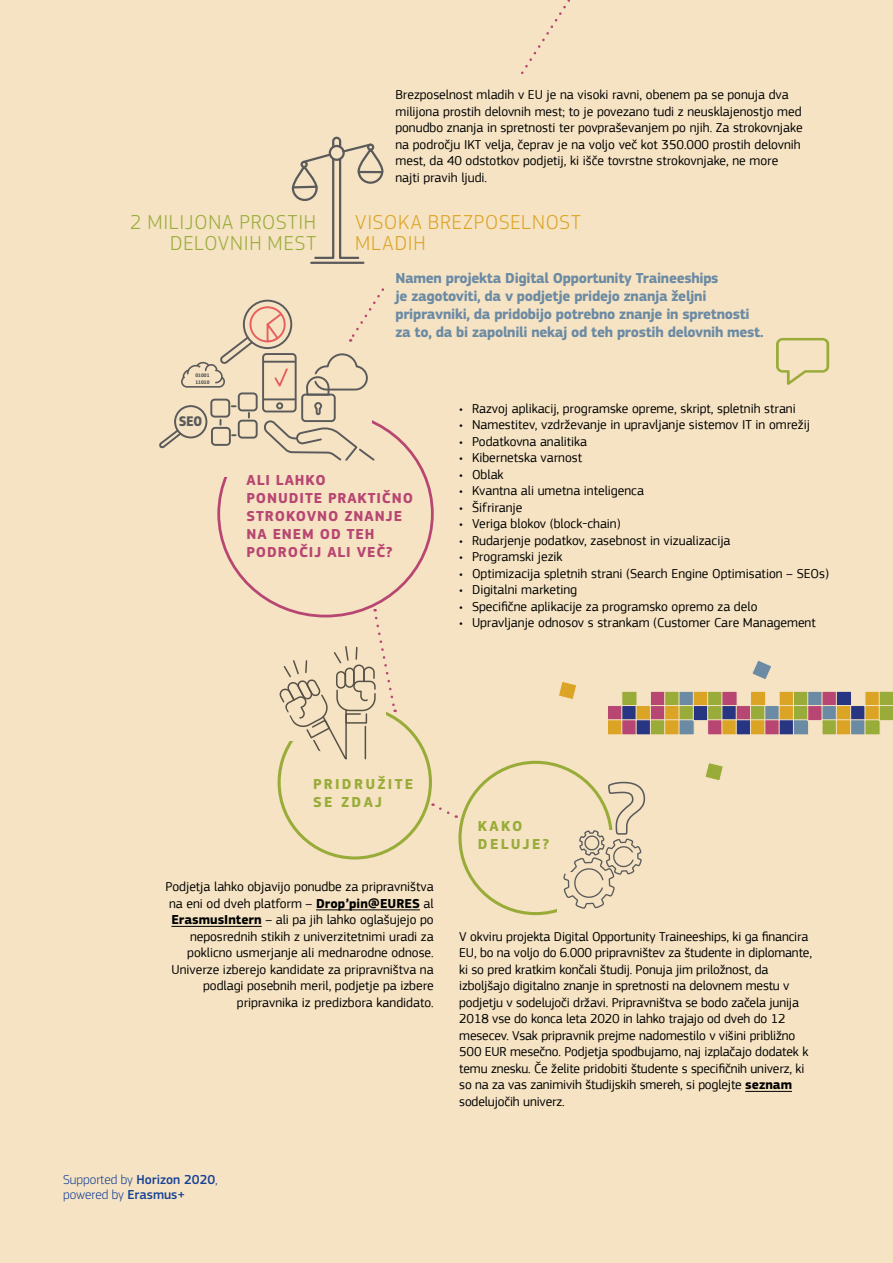
<style>
.page{position:relative;width:893px;height:1263px;background:#f5e3c3}
.page>*{position:absolute;margin:0;border:0;box-sizing:border-box;transform-origin:0 0}
.t1{font:300 21px/21px "EC Square Sans Pro";letter-spacing:.035em;color:#99ac39;text-align:right}
.t2{font:300 21px/21px "EC Square Sans Pro";letter-spacing:.04em;color:#dca425}
.t3{font:700 15px/18px "EC Square Sans Pro";letter-spacing:-.02em;color:#6b8aa4}
.t4{font:700 15px/18px "EC Square Sans Pro";letter-spacing:.06em;color:#b84672}
.t5{font:700 15px/18px "EC Square Sans Pro";letter-spacing:.15em;color:#99ac39}
.t6{font:700 14.55px "EC Square Sans Cond Pro";color:#5a5a5b}
.t7{font:13.5px/16.5px "EC Square Sans Pro";color:#000}
.t8{font:300 13.5px/15px "EC Square Sans Pro";color:#164194}
.t9{font:700 5.4px/6.4px "EC Square Sans Cond Pro";color:#5a5a5b}
.s1{font-weight:700}
.s2{font-weight:500}
</style>
<div class="page">
<div style="left:607px;top:705px;width:16px;height:16px;background:#b84672;border:1px solid #f5e3c3"></div>
<div style="left:607px;top:719px;width:16px;height:16px;background:#dca425;border:1px solid #f5e3c3"></div>
<div style="left:621px;top:691px;width:16px;height:16px;background:#99ac39;border:1px solid #f5e3c3"></div>
<div style="left:621px;top:705px;width:16px;height:16px;background:#283583;border:1px solid #f5e3c3"></div>
<div style="left:621px;top:719px;width:16px;height:16px;background:#b84672;border:1px solid #f5e3c3"></div>
<div style="left:636px;top:705px;width:16px;height:16px;background:#dca425;border:1px solid #f5e3c3"></div>
<div style="left:636px;top:719px;width:16px;height:16px;background:#283583;border:1px solid #f5e3c3"></div>
<div style="left:650px;top:691px;width:16px;height:16px;background:#b84672;border:1px solid #f5e3c3"></div>
<div style="left:650px;top:705px;width:16px;height:16px;background:#b84672;border:1px solid #f5e3c3"></div>
<div style="left:650px;top:719px;width:16px;height:16px;background:#99ac39;border:1px solid #f5e3c3"></div>
<div style="left:664px;top:691px;width:16px;height:16px;background:#99ac39;border:1px solid #f5e3c3"></div>
<div style="left:664px;top:705px;width:16px;height:16px;background:#dca425;border:1px solid #f5e3c3"></div>
<div style="left:664px;top:719px;width:16px;height:16px;background:#dca425;border:1px solid #f5e3c3"></div>
<div style="left:679px;top:691px;width:16px;height:16px;background:#6b8aa4;border:1px solid #f5e3c3"></div>
<div style="left:679px;top:705px;width:16px;height:16px;background:#99ac39;border:1px solid #f5e3c3"></div>
<div style="left:679px;top:719px;width:16px;height:16px;background:#6b8aa4;border:1px solid #f5e3c3"></div>
<div style="left:693px;top:691px;width:16px;height:16px;background:#dca425;border:1px solid #f5e3c3"></div>
<div style="left:693px;top:705px;width:16px;height:16px;background:#283583;border:1px solid #f5e3c3"></div>
<div style="left:707px;top:691px;width:16px;height:16px;background:#99ac39;border:1px solid #f5e3c3"></div>
<div style="left:707px;top:705px;width:16px;height:16px;background:#99ac39;border:1px solid #f5e3c3"></div>
<div style="left:707px;top:719px;width:16px;height:16px;background:#b84672;border:1px solid #f5e3c3"></div>
<div style="left:721px;top:691px;width:16px;height:16px;background:#b84672;border:1px solid #f5e3c3"></div>
<div style="left:721px;top:705px;width:16px;height:16px;background:#283583;border:1px solid #f5e3c3"></div>
<div style="left:721px;top:719px;width:16px;height:16px;background:#dca425;border:1px solid #f5e3c3"></div>
<svg style="left:752px;top:661px;width:19px;height:18px"></svg>
<div style="left:736px;top:705px;width:16px;height:16px;background:#b84672;border:1px solid #f5e3c3"></div>
<div style="left:736px;top:719px;width:16px;height:16px;background:#283583;border:1px solid #f5e3c3"></div>
<div style="left:750px;top:691px;width:16px;height:16px;background:#dca425;border:1px solid #f5e3c3"></div>
<div style="left:750px;top:705px;width:16px;height:16px;background:#99ac39;border:1px solid #f5e3c3"></div>
<div style="left:750px;top:719px;width:16px;height:16px;background:#dca425;border:1px solid #f5e3c3"></div>
<div style="left:764px;top:705px;width:16px;height:16px;background:#6b8aa4;border:1px solid #f5e3c3"></div>
<div style="left:764px;top:719px;width:16px;height:16px;background:#b84672;border:1px solid #f5e3c3"></div>
<svg style="left:559px;top:682px;width:17px;height:17px"></svg>
<div style="left:779px;top:691px;width:16px;height:16px;background:#dca425;border:1px solid #f5e3c3"></div>
<div style="left:779px;top:705px;width:16px;height:16px;background:#dca425;border:1px solid #f5e3c3"></div>
<div style="left:779px;top:719px;width:16px;height:16px;background:#283583;border:1px solid #f5e3c3"></div>
<div style="left:793px;top:691px;width:16px;height:16px;background:#99ac39;border:1px solid #f5e3c3"></div>
<div style="left:793px;top:705px;width:16px;height:16px;background:#99ac39;border:1px solid #f5e3c3"></div>
<div style="left:793px;top:719px;width:16px;height:16px;background:#6b8aa4;border:1px solid #f5e3c3"></div>
<div style="left:807px;top:691px;width:16px;height:16px;background:#6b8aa4;border:1px solid #f5e3c3"></div>
<div style="left:807px;top:705px;width:16px;height:16px;background:#b84672;border:1px solid #f5e3c3"></div>
<div style="left:822px;top:691px;width:16px;height:16px;background:#b84672;border:1px solid #f5e3c3"></div>
<div style="left:822px;top:705px;width:16px;height:16px;background:#6b8aa4;border:1px solid #f5e3c3"></div>
<div style="left:822px;top:719px;width:16px;height:16px;background:#99ac39;border:1px solid #f5e3c3"></div>
<div style="left:836px;top:691px;width:16px;height:16px;background:#283583;border:1px solid #f5e3c3"></div>
<div style="left:836px;top:705px;width:16px;height:16px;background:#dca425;border:1px solid #f5e3c3"></div>
<div style="left:836px;top:719px;width:16px;height:16px;background:#dca425;border:1px solid #f5e3c3"></div>
<div style="left:850px;top:705px;width:16px;height:16px;background:#283583;border:1px solid #f5e3c3"></div>
<div style="left:850px;top:719px;width:16px;height:16px;background:#6b8aa4;border:1px solid #f5e3c3"></div>
<div style="left:864px;top:691px;width:16px;height:16px;background:#dca425;border:1px solid #f5e3c3"></div>
<div style="left:864px;top:705px;width:16px;height:16px;background:#dca425;border:1px solid #f5e3c3"></div>
<div style="left:864px;top:719px;width:16px;height:16px;background:#99ac39;border:1px solid #f5e3c3"></div>
<svg style="left:705px;top:763px;width:18px;height:17px"></svg>
<svg style="left:879px;top:691px;width:14px;height:30px"></svg>
<svg style="left:776px;top:338px;width:53px;height:47px"></svg>
<svg style="left:433px;top:803px;width:24px;height:15px"></svg>
<hr style="left:745px;top:1091px;width:47px;height:1px;background:#000">
<hr style="left:316px;top:909px;width:104px;height:1px;background:#000">
<hr style="left:171px;top:926px;width:91px;height:1px;background:#000">
<hr style="left:311px;top:262px;width:52px;height:2px;background:#5a5a5b">
<div style="left:357px;top:149px;width:26px;height:35px;border:2px solid #5a5a5b;border-radius:12px"></div>
<hr style="left:359px;top:171px;width:23px;height:2px;background:#5a5a5b">
<div style="left:367px;top:144px;width:7px;height:7px;border:2px solid #5a5a5b;border-radius:50%"></div>
<svg style="left:291px;top:137px;width:82px;height:122px"></svg>
<svg style="left:279px;top:609px;width:118px;height:151px"></svg>
<svg style="left:563px;top:781px;width:83px;height:128px"></svg>
<svg style="left:159px;top:305px;width:216px;height:156px"></svg>
<p class="t7" style="left:395px;top:86px;width:409px">Brezposelnost mladih v EU je na visoki ravni, obenem pa se ponuja dva milijona prostih delovnih mest; to je povezano tudi z neusklajenostjo med ponudbo znanja in spretnosti ter povpraševanjem po njih. Za strokovnjake na področju IKT velja, čeprav je na voljo več kot 350.000 prostih delovnih mest, da 40 odstotkov podjetij, ki išče tovrstne strokovnjake, ne more najti pravih ljudi.</p>
<h1 class="t1" style="left:130px;top:211px;width:187px">2 MILIJONA PROSTIH<br>DELOVNIH MEST</h1>
<h1 class="t2" style="left:355px;top:211px;width:227px">VISOKA BREZPOSELNOST<br>MLADIH</h1>
<p class="t9" style="left:195px;top:372px;width:16px">01001<br>11010</p>
<p class="t6" style="left:179px;top:413px;width:24px">SEO</p>
<p class="t3" style="left:395px;top:270px;width:370px">Namen projekta Digital Opportunity Traineeships<br>je zagotoviti, da v podjetje pridejo znanja željni pripravniki, da pridobijo potrebno znanje in spretnosti za to, da bi zapolnili nekaj od teh prostih delovnih mest.</p>
<p class="t4" style="left:247px;top:472px;width:168px">ALI LAHKO<br>PONUDITE PRAKTIČNO<br>STROKOVNO ZNANJE<br>NA ENEM OD TEH<br>PODROČIJ ALI VEČ?</p>
<p class="t7" style="left:459px;top:400px;width:338px">• Razvoj aplikacij, programske opreme, skript, spletnih strani</p>
<p class="t7" style="left:459px;top:416px;width:352px">• Namestitev, vzdrževanje in upravljanje sistemov IT in omrežij</p>
<p class="t7" style="left:459px;top:433px;width:129px">• Podatkovna analitika</p>
<p class="t7" style="left:459px;top:449px;width:124px">• Kibernetska varnost</p>
<p class="t7" style="left:459px;top:466px;width:46px">• Oblak</p>
<p class="t7" style="left:459px;top:482px;width:186px">• Kvantna ali umetna inteligenca</p>
<p class="t7" style="left:459px;top:499px;width:65px">• Šifriranje</p>
<p class="t7" style="left:459px;top:515px;width:163px">• Veriga blokov (block-chain)</p>
<p class="t7" style="left:459px;top:532px;width:273px">• Rudarjenje podatkov, zasebnost in vizualizacija</p>
<p class="t7" style="left:459px;top:548px;width:105px">• Programski jezik</p>
<p class="t7" style="left:459px;top:565px;width:371px">• Optimizacija spletnih strani (Search Engine Optimisation – SEOs)</p>
<p class="t7" style="left:459px;top:581px;width:119px">• Digitalni marketing</p>
<p class="t7" style="left:459px;top:598px;width:300px">• Specifične aplikacije za programsko opremo za delo</p>
<p class="t7" style="left:459px;top:614px;width:358px">• Upravljanje odnosov s strankam (Customer Care Management</p>
<p class="t5" style="left:313px;top:775px;width:102px">PRIDRUŽITE<br>SE ZDAJ</p>
<p class="t5" style="left:478px;top:818px;width:73px">KAKO<br>DELUJE?</p>
<p class="t7" style="left:165px;top:878px;width:270px;text-align:right">Podjetja lahko objavijo ponudbe za pripravništva na eni od dveh platform – <span class="s1">Drop’pin@EURES</span> al <span class="s1">ErasmusIntern</span> – ali pa jih lahko oglašujejo po neposrednih stikih z univerzitetnimi uradi za poklicno usmerjanje ali mednarodne odnose.<br>Univerze izberejo kandidate za pripravništva na podlagi posebnih meril, podjetje pa izbere pripravnika iz predizbora kandidato.</p>
<p class="t7" style="left:459px;top:928px;width:354px">V okviru projekta Digital Opportunity Traineeships, ki ga financira EU, bo na voljo do 6.000 pripravništev za študente in diplomante, ki so pred kratkim končali študij. Ponuja jim priložnost, da izboljšajo digitalno znanje in spretnosti na delovnem mestu v podjetju v sodelujoči državi. Pripravništva se bodo začela junija 2018 vse do konca leta 2020 in lahko trajajo od dveh do 12 mesecev. Vsak pripravnik prejme nadomestilo v višini približno 500 EUR mesečno. Podjetja spodbujamo, naj izplačajo dodatek k temu znesku. Če želite pridobiti študente s specifičnih univerz, ki so na za vas zanimivih študijskih smereh, si poglejte <span class="s1">seznam </span>sodelujočih univerz.</p>
<p class="t8" style="left:63px;top:1172px;width:156px">Supported by <span class="s2">Horizon 2020</span>, powered by <span class="s2">Erasmus+</span></p>
</div>
